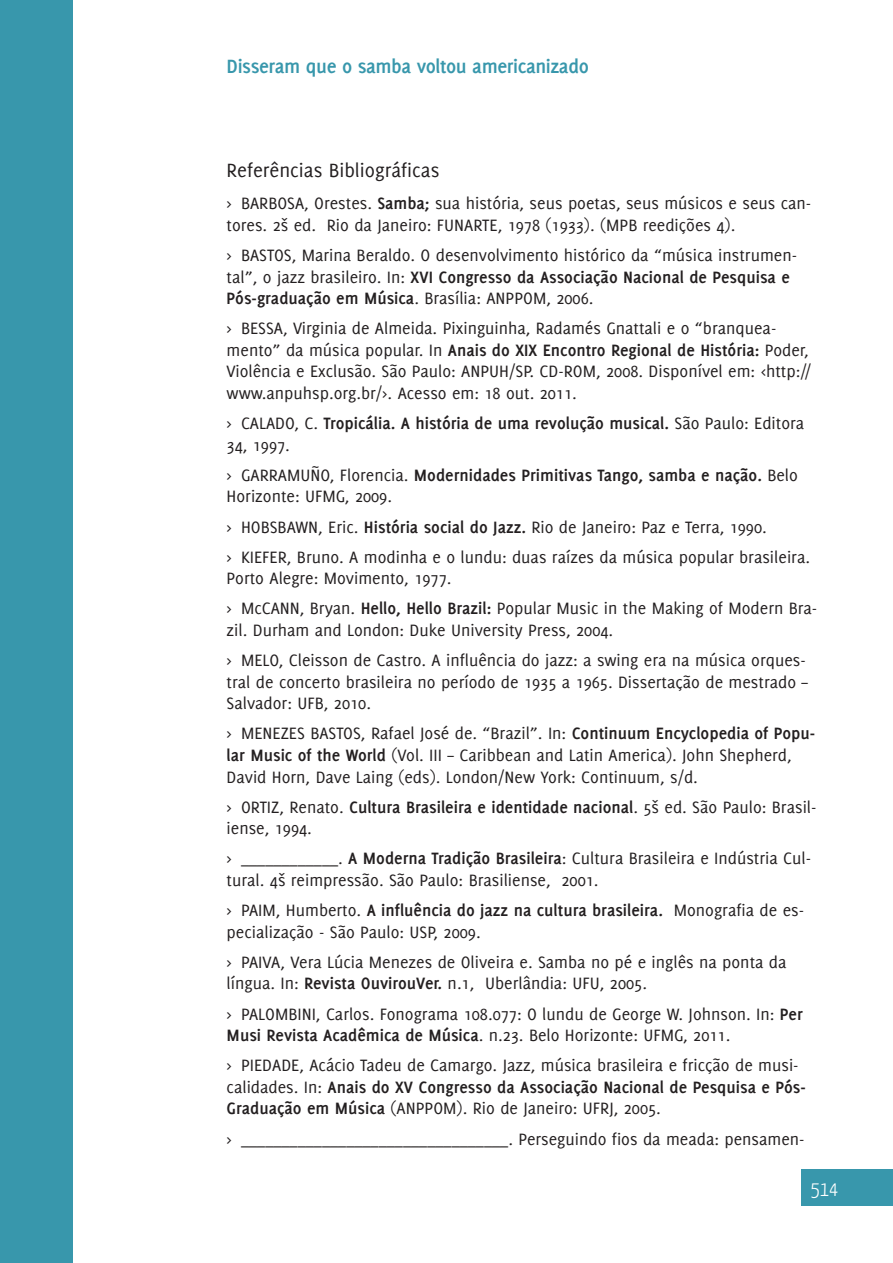
<style>
.page{position:relative;width:893px;height:1263px;background:#fff}
.page>*{position:absolute;margin:0;border:0;box-sizing:border-box;transform-origin:0 0}
.t1{font:700 21px "Delicious";letter-spacing:-.02em;color:#3897ac}
.t2{font:21px "Delicious";color:#231f20}
.t3{font:300 21px "Yanone Kaffeesatz";color:#fff}
.t4{font:18px/21.6px "Delicious";color:#231f20}
.t5{font:700 18px/21.6px "Delicious";color:#231f20}
.s1{font-weight:700}
.s2{font-weight:400}
</style>
<div class="page">
<div style="left:0;top:0;width:72px;height:1263px;background:#3897ac"></div>
<div style="left:802px;top:1170px;width:91px;height:36px;background:#3897ac"></div>
<p class="t1" style="left:227px;top:54px;width:364px">Disseram que o samba voltou americanizado</p>
<p class="t2" style="left:227px;top:158px;width:214px">Referências Bibliográficas</p>
<p class="t4" style="left:227px;top:192px;width:586px">&gt; BARBOSA, Orestes. <span class="s1">Samba;</span> sua história, seus poetas, seus músicos e seus can&shy;tores. 2ª ed. Rio da Janeiro: FUNARTE, 1978 (1933). (MPB reedições 4).</p>
<p class="t4" style="left:227px;top:244px;width:572px">&gt; BASTOS, Marina Beraldo. O desenvolvimento histórico da “música instrumen&shy;tal”, o jazz brasileiro. In: <span class="s1">XVI Congresso da Associação Nacional de Pesquisa e<br>Pós-graduação em Música</span>. Brasília: ANPPOM, 2006.</p>
<p class="t4" style="left:227px;top:317px;width:586px">&gt; BESSA, Virginia de Almeida. Pixinguinha, Radamés Gnattali e o “branquea&shy;mento” da música popular. In <span class="s1">Anais do XIX Encontro Regional de História:</span> Poder, Violência e Exclusão. São Paulo: ANPUH/SP. CD-ROM, 2008. Disponível em: &lt;http:// www.anpuhsp.org.br/&gt;. Acesso em: 18 out. 2011.</p>
<p class="t5" style="left:227px;top:412px;width:579px"><span class="s2">&gt; CALADO, C.</span> Tropicália. A história de uma revolução musical. <span class="s2">São Paulo: Editora<br>34, 1997.</span></p>
<p class="t4" style="left:227px;top:464px;width:573px">&gt; GARRAMUÑO, Florencia. <span class="s1">Modernidades Primitivas Tango, samba e nação.</span> Belo<br>Horizonte: UFMG, 2009.</p>
<p class="t4" style="left:227px;top:511px;width:585px;line-height:30.2px">&gt; HOBSBAWN, Eric. <span class="s1">História social do Jazz.</span> Rio de Janeiro: Paz e Terra, 1990.<br>&gt; KIEFER, Bruno. A modinha e o lundu: duas raízes da música popular brasileira.</p>
<p class="t4" style="left:227px;top:563px;width:592px;line-height:30.2px">Porto Alegre: Movimento, 1977.<br>&gt; McCANN, Bryan. <span class="s1">Hello, Hello Brazil:</span> Popular Music in the Making of Modern Bra-</p>
<p class="t4" style="left:227px;top:615px;width:581px;line-height:30.2px">zil. Durham and London: Duke University Press, 2004.<br>&gt; MELO, Cleisson de Castro. A influência do jazz: a swing era na música orques-</p>
<p class="t4" style="left:227px;top:671px;width:583px">tral de concerto brasileira no período de 1935 a 1965. Dissertação de mestrado –<br>Salvador: UFB, 2010.</p>
<p class="t4" style="left:227px;top:722px;width:590px">&gt; MENEZES BASTOS, Rafael José de. “Brazil”. In: <span class="s1">Continuum Encyclopedia of Popu&shy;lar Music of the World</span> (Vol. III – Caribbean and Latin America). John Shepherd,<br>David Horn, Dave Laing (eds). London/New York: Continuum, s/d.</p>
<p class="t4" style="left:227px;top:796px;width:591px">&gt; ORTIZ, Renato. <span class="s1">Cultura Brasileira e identidade nacional</span>. 5ª ed. São Paulo: Brasil&shy;iense, 1994.</p>
<p class="t4" style="left:227px;top:847px;width:586px">&gt; ____________. <span class="s1">A Moderna Tradição Brasileira</span>: Cultura Brasileira e Indústria Cul&shy;tural. 4ª reimpressão. São Paulo: Brasiliense, 2001.</p>
<p class="t4" style="left:227px;top:899px;width:579px">&gt; PAIM, Humberto. <span class="s1">A influência do jazz na cultura brasileira.</span> Monografia de es&shy;pecialização - São Paulo: USP, 2009.</p>
<p class="t4" style="left:227px;top:951px;width:561px">&gt; PAIVA, Vera Lúcia Menezes de Oliveira e. Samba no pé e inglês na ponta da língua. In: <span class="s1">Revista OuvirouVer.</span> n.1, Uberlândia: UFU, 2005.</p>
<p class="t4" style="left:227px;top:1002px;width:578px">&gt; PALOMBINI, Carlos. Fonograma 108.077: O lundu de George W. Johnson. In: <span class="s1">Per<br>Musi Revista Acadêmica de Música</span>. n.23. Belo Horizonte: UFMG, 2011.</p>
<p class="t4" style="left:227px;top:1054px;width:581px">&gt; PIEDADE, Acácio Tadeu de Camargo. Jazz, música brasileira e fricção de musi&shy;calidades. In: <span class="s1">Anais do XV Congresso da Associação Nacional de Pesquisa e Pós-<br>Graduação em Música</span> (ANPPOM). Rio de Janeiro: UFRJ, 2005.</p>
<p class="t4" style="left:227px;top:1127px;width:579px">&gt; _________________________________. Perseguindo fios da meada: pensamen-</p>
<p class="t3" style="left:811px;top:1176px;width:29px">514</p>
</div>
